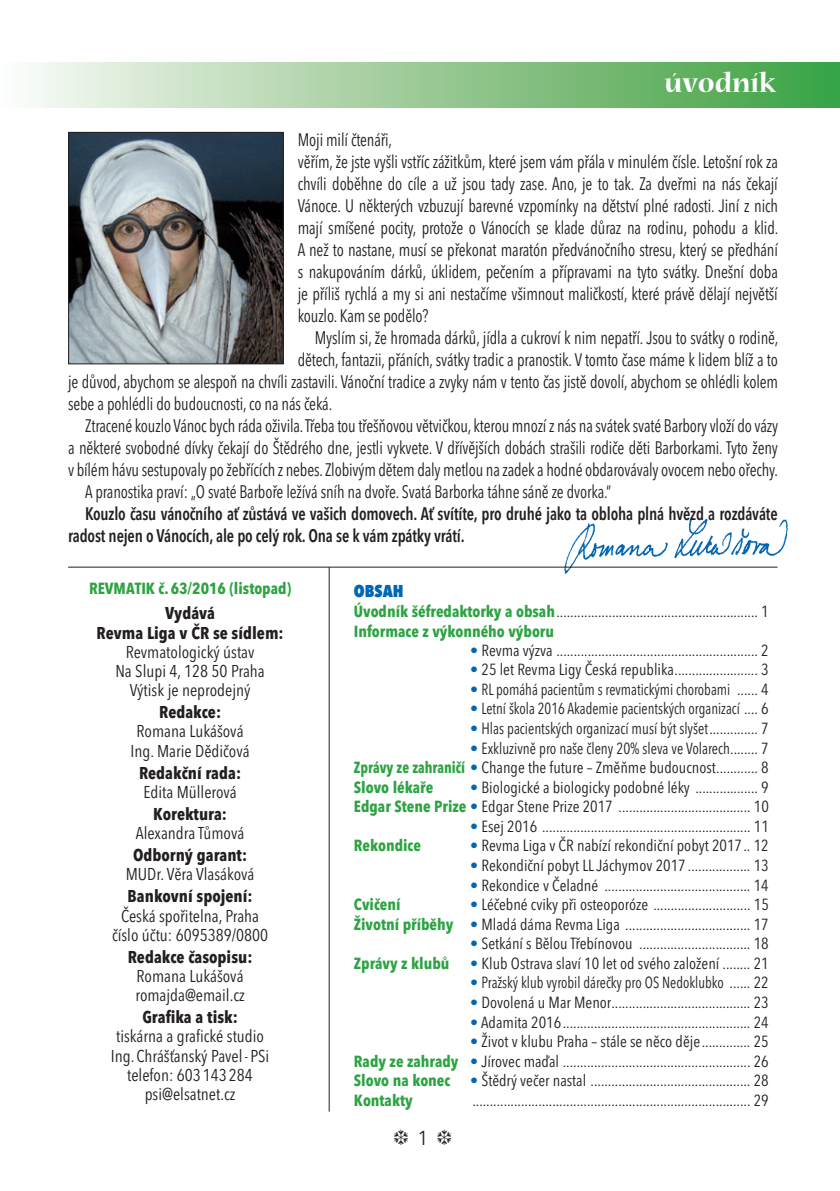
<style>
.page{position:relative;width:840px;height:1191px;background:#fff}
.page>*{position:absolute;margin:0;border:0;box-sizing:border-box;transform-origin:0 0}
.t1{font:700 30px "Nueva Std";color:#fff}
.t2{font:20px "Avenir Next Condensed";color:#231f20}
.t3{font:18px/22px "Avenir Next Condensed";letter-spacing:-.01em;color:#231f20;scale:.9 1}
.t4{font:600 18px/22px "Avenir Next Condensed";letter-spacing:-.01em;color:#231f20;scale:.9 1}
.t5{font:17px/19.2px "Avenir Next Condensed";color:#231f20;text-align:center}
.t6{font:700 17px/19.2px "Avenir Next Condensed";color:#231f20;text-align:center}
.t7{font:800 17px "Avenir Next Condensed";color:#0166b3}
.t8{font:16px/19.6px "Avenir Next Condensed";color:#231f20;text-align:right}
.t9{font:16px/19.6px "Avenir Next Condensed";color:#231f20;text-align:justify;scale:.92 1}
.t10{font:16px "Avenir Next Condensed";color:#231f20;scale:.9 1}
.t11{font:700 16px "Avenir Next Condensed";color:#2da343}
.s1{font-weight:700;color:#2da343}
.s2{color:#0166b3}
</style>
<div class="page">
<img style="left:561px;top:518px;width:227px;height:56px">
<div style="left:0;top:62px;width:839px;height:46px;background:linear-gradient(to right,#fcf9f6,#3ca03f)"></div>
<hr style="left:328px;top:567px;width:1px;height:544px;background:#231f20">
<hr style="left:68px;top:566px;width:709px;height:1px;background:#231f20">
<img style="left:70px;top:134px;width:211px;height:228px">
<div style="left:68px;top:132px;width:215px;height:232px;border:1px solid #231f20"></div>
<h1 class="t1" style="left:664px;top:72px;width:112px">úvodník</h1>
<p class="t3" style="left:297px;top:127px;width:535px">Moji milí čtenáři,<br>věřím, že jste vyšli vstříc zážitkům, které jsem vám přála v minulém čísle. Letošní rok za chvíli doběhne do cíle a už jsou tady zase. ano, je to tak. Za dveřmi na nás čekají Vánoce. u některých vzbuzují barevné vzpomínky na dětství plné radosti. Jiní z nich mají smíšené pocity, protože o Vánocích se klade důraz na rodinu, pohodu a klid. a než to nastane, musí se překonat maratón předvánočního stresu, který se předhání s nakupováním dárků, úklidem, pečením a přípravami na tyto svátky. Dnešní doba je příliš rychlá a my si ani nestačíme všimnout maličkostí, které právě dělají největší kouzlo. kam se podělo?</p>
<p class="t3" style="left:314px;top:325px;width:516px">Myslím si, že hromada dárků, jídla a cukroví k nim nepatří. Jsou to svátky o rodině,</p>
<p class="t3" style="left:297px;top:347px;width:534px">dětech, fantazii, přáních, svátky tradic a pranostik. V tomto čase máme k lidem blíž a to</p>
<p class="t3" style="left:68px;top:369px;width:789px">je důvod, abychom se alespoň na chvíli zastavili. Vánoční tradice a zvyky nám v tento čas jistě dovolí, abychom se ohlédli kolem</p>
<p class="t3" style="left:68px;top:391px;width:295px">sebe a pohlédli do budoucnosti, co na nás čeká.</p>
<p class="t3" style="left:85px;top:413px;width:771px">Ztracené kouzlo Vánoc bych ráda oživila. Třeba tou třešňovou větvičkou, kterou mnozí z nás na svátek svaté barbory vloží do vázy</p>
<p class="t3" style="left:68px;top:435px;width:789px">a některé svobodné dívky čekají do Štědrého dne, jestli vykvete. V dřívějších dobách strašili rodiče děti barborkami. Tyto ženy</p>
<p class="t3" style="left:68px;top:457px;width:790px">v bílém hávu sestupovaly po žebřících z nebes. Zlobivým dětem daly metlou na zadek a hodné obdarovávaly ovocem nebo ořechy.</p>
<p class="t3" style="left:85px;top:479px;width:586px">a pranostika praví: „o svaté barboře ležívá sníh na dvoře. svatá barborka táhne sáně ze dvorka.“</p>
<p class="t4" style="left:68px;top:502px;width:789px;text-indent:17px">Kouzlo času vánočního ať zůstává ve vašich domovech. Ať svítíte, pro druhé jako ta obloha plná hvězd a rozdáváte radost nejen o Vánocích, ale po celý rok. Ona se k vám zpátky vrátí.</p>
<p class="t11" style="left:89px;top:579px;width:203px">REVMATIK č. 63/2016 (listopad)</p>
<p class="t6" style="left:97px;top:603px;width:188px">Vydává<br>Revma Liga v ČR se sídlem:</p>
<p class="t5" style="left:115px;top:641px;width:151px">revmatologický ústav na slupi 4, 128 50 praha<br>Výtisk je neprodejný</p>
<p class="t6" style="left:159px;top:702px;width:63px">Redakce:</p>
<p class="t5" style="left:130px;top:721px;width:121px">romana Lukášová ing. Marie Dědičová</p>
<p class="t6" style="left:139px;top:763px;width:104px">Redakční rada:</p>
<p class="t5" style="left:143px;top:781px;width:95px">Edita Müllerová</p>
<p class="t6" style="left:153px;top:804px;width:75px">Korektura:</p>
<p class="t5" style="left:136px;top:822px;width:110px">alexandra Tůmová</p>
<p class="t6" style="left:133px;top:845px;width:115px">Odborný garant:</p>
<p class="t5" style="left:126px;top:864px;width:130px">MuDr. Věra Vlasáková</p>
<p class="t6" style="left:128px;top:886px;width:126px">Bankovní spojení:</p>
<p class="t5" style="left:112px;top:905px;width:157px">Česká spořitelna, praha číslo účtu: 6095389/0800</p>
<p class="t6" style="left:128px;top:947px;width:126px">Redakce časopisu:</p>
<p class="t5" style="left:135px;top:965px;width:111px;text-align:left">romana Lukášová romajda@email.cz</p>
<p class="t6" style="left:142px;top:1007px;width:97px">Grafika a tisk:</p>
<p class="t5" style="left:111px;top:1026px;width:160px">tiskárna a grafické studio ing. chrášťanský pavel - psi telefon: 603 143 284 psi@elsatnet.cz</p>
<p class="t7" style="left:353px;top:581px;width:51px">OBSAH</p>
<p class="t8" style="left:353px;top:601px;width:416px;text-align:left"><span class="s1">Úvodník šéfredaktorky a obsah</span>.......................................................... 1<br><span class="s1">Informace z výkonného výboru</span></p>
<p class="t8" style="left:470px;top:639px;width:300px"><span class="s2">•</span> revma výzva .......................................................... 2</p>
<p class="t8" style="left:470px;top:659px;width:300px"><span class="s2">•</span> 25 let revma Ligy Česká republika........................ 3</p>
<p class="t10" style="left:470px;top:675px;width:333px"><span class="s2">•</span> rL pomáhá pacientům s revmatickými chorobami ...... 4</p>
<p class="t10" style="left:470px;top:695px;width:333px"><span class="s2">•</span> Letní škola 2016 akademie pacientských organizací .... 6</p>
<p class="t9" style="left:470px;top:718px;width:326px"><span class="s2">•</span> Hlas pacientských organizací musí být slyšet.............. 7</p>
<p class="t9" style="left:353px;top:737px;width:452px;text-indent:116px"><span class="s2">•</span> Exkluzivně pro naše členy 20% sleva ve Volarech........ 7<br><span class="s1">Zprávy ze zahraničí</span> <span class="s2">•</span> change the future – Změňme budoucnost............ 8<br><span class="s1">Slovo lékaře</span></p>
<p class="t8" style="left:353px;top:776px;width:416px"><span class="s2">•</span> biologické a biologicky podobné léky .................. 9<br><span class="s1">Edgar Stene Prize</span> <span class="s2">•</span> Edgar stene prize 2017 ...................................... 10</p>
<p class="t8" style="left:470px;top:815px;width:300px"><span class="s2">•</span> Esej 2016 ............................................................ 11</p>
<p class="t11" style="left:353px;top:836px;width:68px">Rekondice</p>
<p class="t8" style="left:470px;top:835px;width:300px"><span class="s2">•</span> revma Liga v Čr nabízí rekondiční pobyt 2017.. 12</p>
<p class="t8" style="left:470px;top:854px;width:300px"><span class="s2">•</span> rekondiční pobyt LL Jáchymov 2017 .................. 13</p>
<p class="t8" style="left:470px;top:874px;width:300px"><span class="s2">•</span> rekondice v Čeladné .......................................... 14</p>
<p class="t11" style="left:353px;top:894px;width:48px">Cvičení</p>
<p class="t8" style="left:353px;top:894px;width:416px"><span class="s2">•</span> Léčebné cviky při osteoporóze ............................ 15<br><span class="s1">Životní příběhy</span> <span class="s2">•</span> Mladá dáma revma Liga .................................... 17</p>
<p class="t8" style="left:470px;top:933px;width:300px"><span class="s2">•</span> setkání s bělou Třebínovou ................................ 18</p>
<p class="t11" style="left:353px;top:953px;width:97px">Zprávy z klubů</p>
<p class="t8" style="left:470px;top:952px;width:300px"><span class="s2">•</span> klub ostrava slaví 10 let od svého založení ........ 21</p>
<p class="t10" style="left:470px;top:969px;width:333px"><span class="s2">•</span> pražský klub vyrobil dárečky pro os nedoklubko ...... 22</p>
<p class="t8" style="left:470px;top:991px;width:300px"><span class="s2">•</span> Dovolená u Mar Menor........................................ 23</p>
<p class="t8" style="left:470px;top:1011px;width:300px"><span class="s2">•</span> adamita 2016...................................................... 24</p>
<p class="t8" style="left:354px;top:1031px;width:416px;text-align:justify;text-indent:116px"><span class="s2">•</span> Život v klubu praha – stále se něco děje.............. 25<br><span class="s1">Rady ze zahrady</span> <span class="s2">•</span> Jírovec maďal ...................................................... 26<br><span class="s1">Slovo na konec</span> <span class="s2">•</span> Štědrý večer nastal .............................................. 28<br><span class="s1">Kontakty</span></p>
<p class="t8" style="left:472px;top:1089px;width:298px">................................................................................ 29</p>
<p class="t2" style="left:393px;top:1120px;width:60px">❆1❆</p>
</div>
